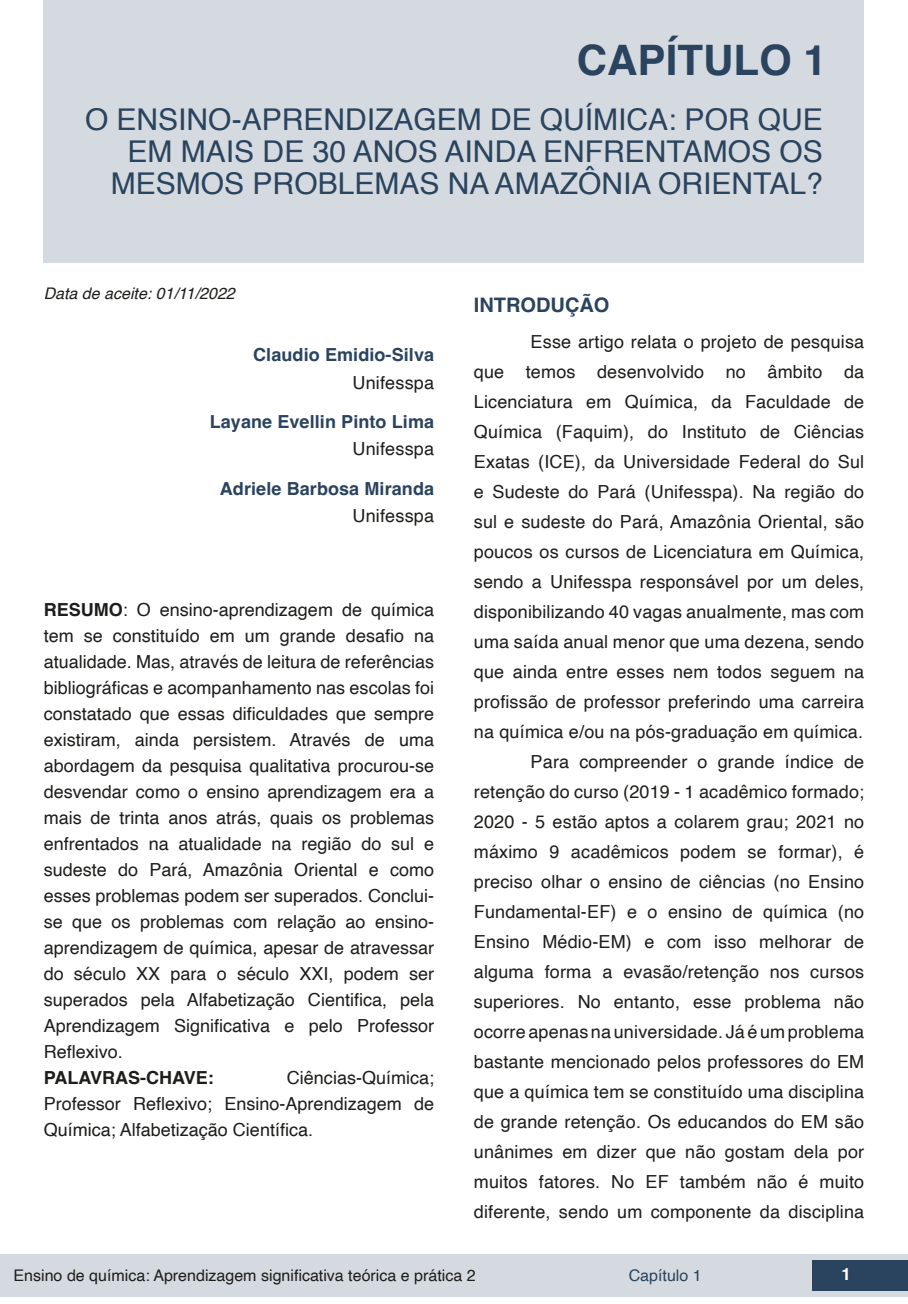
<style>
.page{position:relative;width:908px;height:1304px;background:#fff}
.page>*{position:absolute;margin:0;border:0;box-sizing:border-box;transform-origin:0 0}
.t1{font:700 42px "Helvetica";color:#2a435e}
.t2{font:30px/32px "Helvetica";color:#2a435e;text-align:right}
.t3{font:700 20px "Helvetica";color:#2a435e}
.t4{font:18px/30px "Helvetica";letter-spacing:.01em;color:#1d1d1b;text-align:justify}
.t5{font:700 18px "Helvetica";letter-spacing:.005em;color:#2a435e}
.t6{font:700 18px "Helvetica";color:#1d1d1b}
.t7{font:700 16.8px "Helvetica";color:#fff}
.t8{font:16px "Helvetica";color:#1d1d1b}
.t9{font:italic 16px "Helvetica";color:#1d1d1b}
.t10{font:16px "Helvetica";color:#2a435e}
.s1{font-weight:700}
</style>
<div class="page">
<div style="left:0;top:1254px;width:906px;height:43px;background:#d4dadf"></div>
<div style="left:812px;top:1261px;width:95px;height:30px;background:#2a435e"></div>
<div style="left:44px;top:0;width:819px;height:263px;background:#d4dadf"></div>
<h1 class="t1" style="left:576px;top:35px;width:251px">CAPÍTULO 1</h1>
<h2 class="t2" style="left:85px;top:104px;width:739px">O ENSINO-APRENDIZAGEM DE QUÍMICA: POR QUE<br>EM MAIS DE 30 ANOS AINDA ENFRENTAMOS OS<br>MESMOS PROBLEMAS NA AMAZÔNIA ORIENTAL?</h2>
<p class="t9" style="left:44px;top:280px;width:192px">Data de aceite: 01/11/2022</p>
<p class="t5" style="left:253px;top:344px;width:182px">Claudio Emidio-Silva</p>
<p class="t4" style="left:352px;top:368px;width:83px">Unifesspa</p>
<p class="t5" style="left:209px;top:411px;width:226px">Layane Evellin Pinto Lima</p>
<p class="t4" style="left:352px;top:435px;width:83px">Unifesspa</p>
<p class="t5" style="left:220px;top:477px;width:216px">Adriele Barbosa Miranda</p>
<p class="t4" style="left:352px;top:501px;width:83px">Unifesspa</p>
<p class="t4" style="left:44px;top:597px;width:392px;line-height:26px"><span class="s1">RESUMO</span>: O ensino-aprendizagem de química tem se constituído em um grande desafio na atualidade. Mas, através de leitura de referências bibliográficas e acompanhamento nas escolas foi constatado que essas dificuldades que sempre existiram, ainda persistem. Através de uma abordagem da pesquisa qualitativa procurou-se desvendar como o ensino aprendizagem era a mais de trinta anos atrás, quais os problemas enfrentados na atualidade na região do sul e sudeste do Pará, Amazônia Oriental e como esses problemas podem ser superados. Conclui&shy;se que os problemas com relação ao ensino&shy;aprendizagem de química, apesar de atravessar do século XX para o século XXI, podem ser superados pela Alfabetização Cientifica, pela Aprendizagem Significativa e pelo Professor Reflexivo.</p>
<p class="t6" style="left:44px;top:1067px;width:172px">PALAVRAS-CHAVE:</p>
<p class="t4" style="left:44px;top:1065px;width:392px;line-height:26px;text-indent:243px">Ciências-Química; Professor Reflexivo; Ensino-Aprendizagem de Química; Alfabetização Científica.</p>
<p class="t3" style="left:473px;top:293px;width:137px">INTRODUÇÃO</p>
<p class="t4" style="left:473px;top:327px;width:392px;text-align:right">Esse artigo relata o projeto de pesquisa<br>que temos desenvolvido no âmbito da Licenciatura em Química, da Faculdade de Química (Faquim), do Instituto de Ciências Exatas (ICE), da Universidade Federal do Sul e Sudeste do Pará (Unifesspa). Na região do sul e sudeste do Pará, Amazônia Oriental, são poucos os cursos de Licenciatura em Química, sendo a Unifesspa responsável por um deles, disponibilizando 40 vagas anualmente, mas com uma saída anual menor que uma dezena, sendo que ainda entre esses nem todos seguem na profissão de professor preferindo uma carreira na química e/ou na pós-graduação em química.<br>Para compreender o grande índice de retenção do curso (2019 - 1 acadêmico formado; 2020 - 5 estão aptos a colarem grau; 2021 no máximo 9 acadêmicos podem se formar), é preciso olhar o ensino de ciências (no Ensino Fundamental-EF) e o ensino de química (no Ensino Médio-EM) e com isso melhorar de alguma forma a evasão/retenção nos cursos superiores. No entanto, esse problema não ocorre apenas na universidade. Já é um problema bastante mencionado pelos professores do EM que a química tem se constituído uma disciplina de grande retenção. Os educandos do EM são unânimes em dizer que não gostam dela por muitos fatores. No EF também não é muito diferente, sendo um componente da disciplina</p>
<p class="t8" style="left:14px;top:1263px;width:463px">Ensino de química: Aprendizagem significativa teórica e prática 2</p>
<p class="t10" style="left:628px;top:1263px;width:74px">Capítulo 1</p>
<p class="t7" style="left:841px;top:1264px;width:11px">1</p>
</div>
